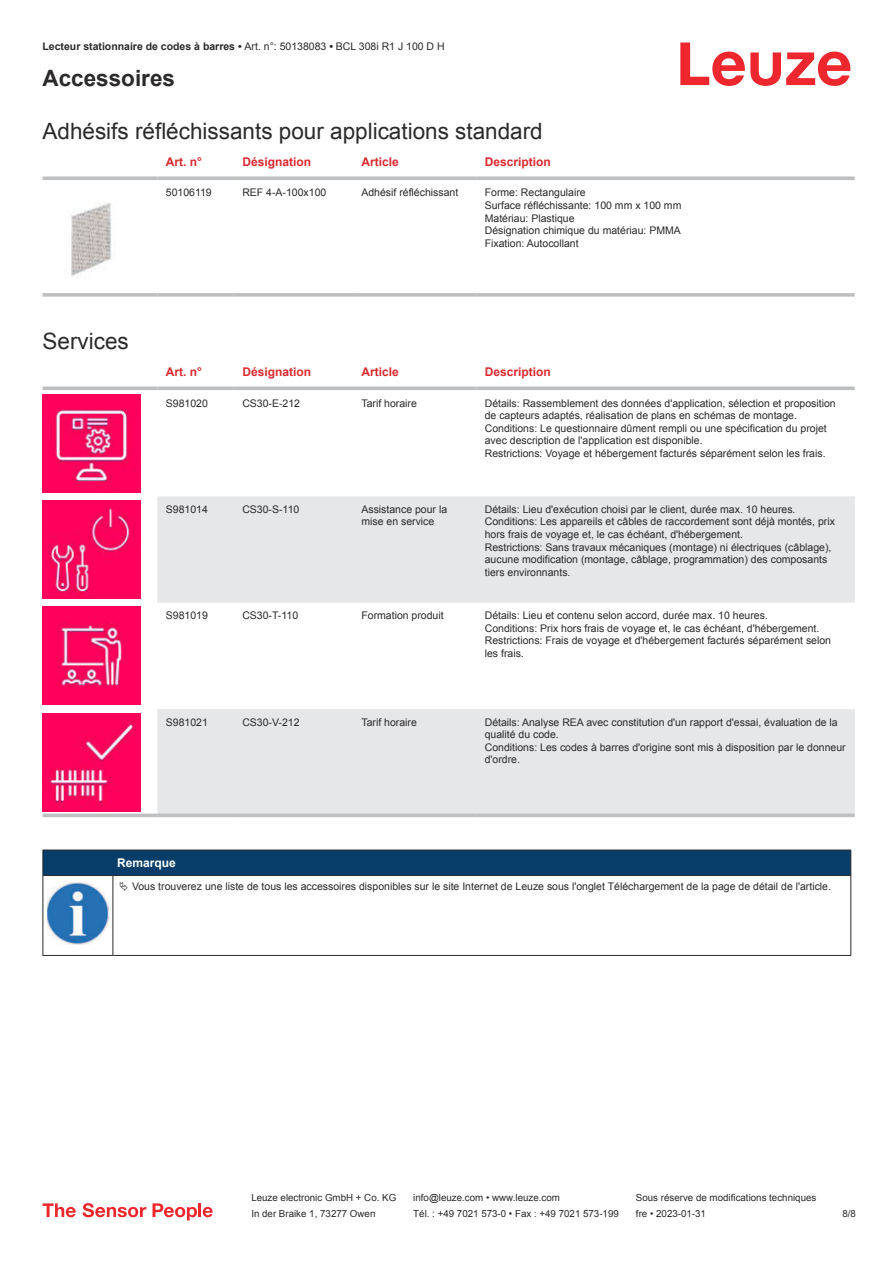
<style>
.page{position:relative;width:893px;height:1263px;background:#fff}
.page>*{position:absolute;margin:0;border:0;box-sizing:border-box;transform-origin:0 0}
.t1{font:22.5px "Arial";color:#2b292a}
.t2{font:700 22.5px "Arial";color:#2b292a}
.t3{font:700 12px "Arial";color:#db2a30}
.t4{font:700 12px "Arial";color:#fff}
.t5{font:10.5px/12.6px "Arial";color:#2b292a}
.t6{font:700 10.5px "Arial";color:#2b292a}
.t7{font:9.75px "Arial";color:#2b292a}
.s1{font-weight:400}
</style>
<div class="page">
<svg style="left:680px;top:43px;width:170px;height:43px"></svg>
<svg style="left:43px;top:176px;width:114px;height:4px"></svg>
<svg style="left:157px;top:176px;width:77px;height:4px"></svg>
<svg style="left:234px;top:176px;width:119px;height:4px"></svg>
<svg style="left:353px;top:176px;width:123px;height:4px"></svg>
<svg style="left:476px;top:176px;width:379px;height:4px;background:#c4c6c8"></svg>
<svg style="left:43px;top:293px;width:114px;height:4px"></svg>
<svg style="left:157px;top:293px;width:77px;height:4px"></svg>
<svg style="left:234px;top:293px;width:119px;height:4px"></svg>
<svg style="left:353px;top:293px;width:123px;height:4px"></svg>
<svg style="left:476px;top:293px;width:379px;height:4px;background:#c3c5c7"></svg>
<img style="left:71px;top:203px;width:41px;height:74px">
<svg style="left:43px;top:394px;width:811px;height:424px"></svg>
<svg style="left:157px;top:496px;width:698px;height:317px;fill:#e6e7e9"></svg>
<svg style="left:43px;top:386px;width:114px;height:4px"></svg>
<svg style="left:157px;top:386px;width:77px;height:4px"></svg>
<svg style="left:234px;top:386px;width:119px;height:4px"></svg>
<svg style="left:353px;top:386px;width:123px;height:4px"></svg>
<svg style="left:476px;top:386px;width:379px;height:4px;background:#c5c7c9"></svg>
<svg style="left:43px;top:813px;width:114px;height:4px"></svg>
<svg style="left:157px;top:813px;width:77px;height:4px"></svg>
<svg style="left:234px;top:813px;width:119px;height:4px"></svg>
<svg style="left:353px;top:813px;width:123px;height:4px"></svg>
<svg style="left:476px;top:813px;width:379px;height:4px;background:#c3c4c6"></svg>
<img style="left:43px;top:394px;width:97px;height:98px">
<img style="left:43px;top:501px;width:97px;height:97px">
<img style="left:43px;top:607px;width:97px;height:98px">
<img style="left:43px;top:713px;width:97px;height:98px">
<svg style="left:44px;top:876px;width:806px;height:79px"></svg>
<hr style="left:43px;top:875px;width:70px;height:1px;background:#2b292a">
<div style="left:43px;top:850px;width:808px;height:25px;background:#063d69"></div>
<hr style="left:113px;top:875px;width:738px;height:1px;background:#2b292a">
<hr style="left:43px;top:876px;width:1px;height:75px;background:#2b292a">
<hr style="left:113px;top:876px;width:1px;height:75px;background:#2b292a">
<hr style="left:850px;top:876px;width:1px;height:75px;background:#2b292a">
<hr style="left:43px;top:955px;width:70px;height:1px;background:#2b292a">
<hr style="left:113px;top:955px;width:738px;height:1px;background:#2b292a">
<img style="left:47px;top:882px;width:61px;height:63px">
<div style="left:115px;top:876px;width:734px;height:21px;background:#fff"></div>
<svg style="left:43px;top:1203px;width:33px;height:14px"></svg>
<svg style="left:83px;top:1203px;width:63px;height:14px"></svg>
<svg style="left:153px;top:1203px;width:44px;height:17px"></svg>
<hr style="left:198px;top:1203px;width:3px;height:14px;background:#ed272d">
<svg style="left:203px;top:1207px;width:10px;height:10px"></svg>
<p class="t6" style="left:43px;top:43px;width:404px">Lecteur stationnaire de codes à barres • <span class="s1">Art. n°: 50138083</span> • <span class="s1">BCL 308i R1 J 100 D H</span></p>
<h1 class="t2" style="left:43px;top:70px;width:134px">Accessoires</h1>
<h1 class="t1" style="left:43px;top:123px;width:502px">Adhésifs réfléchissants pour applications standard</h1>
<p class="t3" style="left:166px;top:157px;width:38px">Art. n°</p>
<p class="t3" style="left:242px;top:157px;width:70px">Désignation</p>
<p class="t3" style="left:361px;top:157px;width:39px">Article</p>
<p class="t3" style="left:485px;top:157px;width:68px">Description</p>
<p class="t5" style="left:166px;top:187px;width:47px">50106119</p>
<p class="t5" style="left:242px;top:187px;width:86px">REF 4-A-100x100</p>
<p class="t5" style="left:361px;top:187px;width:98px">Adhésif réfléchissant</p>
<p class="t5" style="left:485px;top:187px;width:198px">Forme: Rectangulaire<br>Surface réfléchissante: 100 mm x 100 mm<br>Matériau: Plastique<br>Désignation chimique du matériau: PMMA<br>Fixation: Autocollant</p>
<h1 class="t1" style="left:43px;top:333px;width:88px">Services</h1>
<p class="t3" style="left:166px;top:367px;width:38px">Art. n°</p>
<p class="t3" style="left:242px;top:367px;width:70px">Désignation</p>
<p class="t3" style="left:361px;top:367px;width:39px">Article</p>
<p class="t3" style="left:485px;top:367px;width:68px">Description</p>
<p class="t5" style="left:166px;top:397px;width:44px">S981020</p>
<p class="t5" style="left:242px;top:397px;width:59px">CS30-E-212</p>
<p class="t5" style="left:361px;top:397px;width:57px">Tarif horaire</p>
<p class="t5" style="left:485px;top:397px;width:352px">Détails: Rassemblement des données d'application, sélection et proposition de capteurs adaptés, réalisation de plans en schémas de montage.<br>Conditions: Le questionnaire dûment rempli ou une spécification du projet avec description de l'application est disponible.<br>Restrictions: Voyage et hébergement facturés séparément selon les frais.</p>
<p class="t5" style="left:166px;top:504px;width:44px">S981014</p>
<p class="t5" style="left:242px;top:504px;width:58px">CS30-S-110</p>
<p class="t5" style="left:361px;top:504px;width:87px">Assistance pour la mise en service</p>
<p class="t5" style="left:485px;top:504px;width:352px">Détails: Lieu d'exécution choisi par le client, durée max. 10 heures.<br>Conditions: Les appareils et câbles de raccordement sont déjà montés, prix hors frais de voyage et, le cas échéant, d'hébergement.<br>Restrictions: Sans travaux mécaniques (montage) ni électriques (câblage), aucune modification (montage, câblage, programmation) des composants tiers environnants.</p>
<p class="t5" style="left:166px;top:610px;width:44px">S981019</p>
<p class="t5" style="left:242px;top:610px;width:57px">CS30-T-110</p>
<p class="t5" style="left:361px;top:610px;width:84px">Formation produit</p>
<p class="t5" style="left:485px;top:610px;width:348px">Détails: Lieu et contenu selon accord, durée max. 10 heures.<br>Conditions: Prix hors frais de voyage et, le cas échéant, d'hébergement.<br>Restrictions: Frais de voyage et d'hébergement facturés séparément selon les frais.</p>
<p class="t5" style="left:166px;top:716px;width:44px">S981021</p>
<p class="t5" style="left:242px;top:716px;width:59px">CS30-V-212</p>
<p class="t5" style="left:361px;top:716px;width:57px">Tarif horaire</p>
<p class="t5" style="left:485px;top:716px;width:362px">Détails: Analyse REA avec constitution d'un rapport d'essai, évaluation de la qualité du code.<br>Conditions: Les codes à barres d'origine sont mis à disposition par le donneur d'ordre.</p>
<p class="t4" style="left:117px;top:858px;width:60px">Remarque</p>
<p class="t5" style="left:132px;top:881px;width:700px">Vous trouverez une liste de tous les accessoires disponibles sur le site Internet de Leuze sous l'onglet Téléchargement de la page de détail de l'article.</p>
<p class="t7" style="left:251px;top:1194px;width:146px">Leuze electronic GmbH + Co. KG</p>
<p class="t7" style="left:413px;top:1194px;width:148px">info@leuze.com • www.leuze.com</p>
<p class="t7" style="left:636px;top:1194px;width:182px">Sous réserve de modifications techniques</p>
<p class="t7" style="left:251px;top:1210px;width:126px">In der Braike 1, 73277 Owen</p>
<p class="t7" style="left:413px;top:1210px;width:207px">Tél. : +49 7021 573-0 • Fax : +49 7021 573-199</p>
<p class="t7" style="left:636px;top:1210px;width:72px">fre • 2023-01-31</p>
<p class="t7" style="left:842px;top:1210px;width:15px">8 /8</p>
</div>
